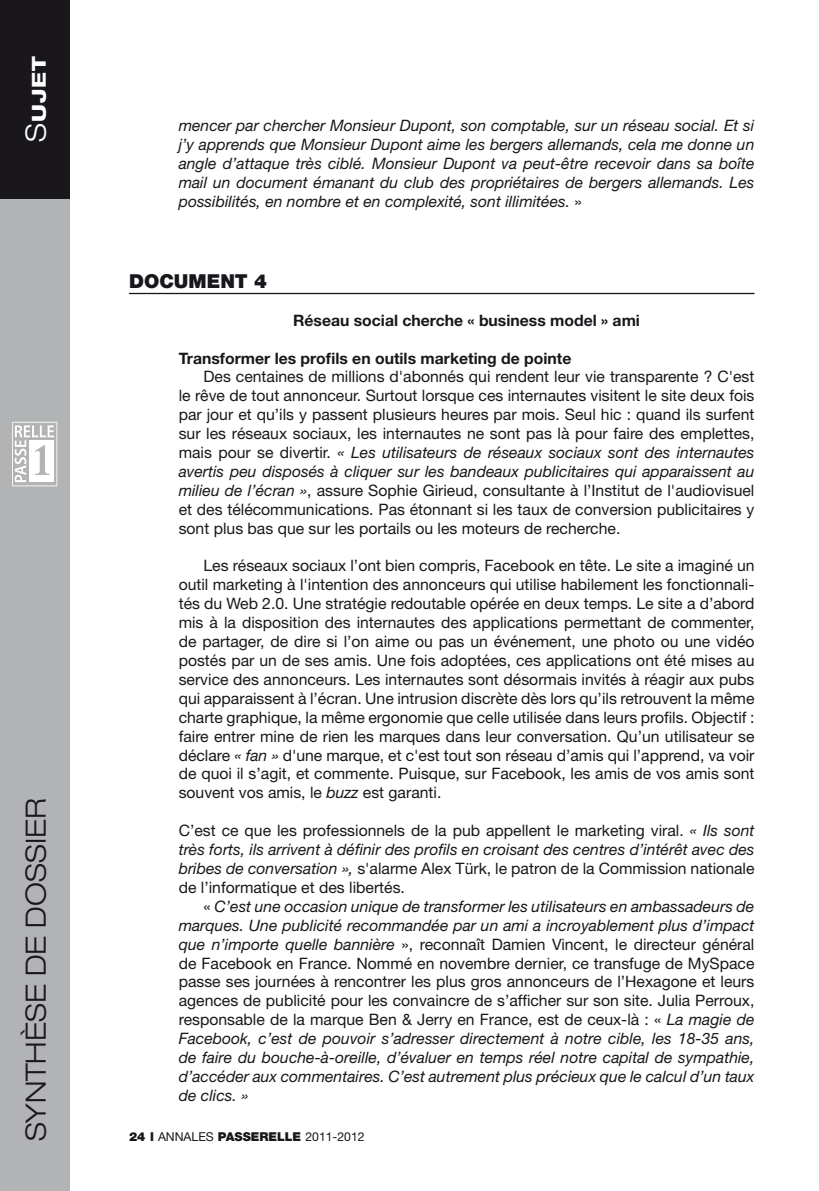
<style>
.page{position:relative;width:819px;height:1191px;background:#fff}
.page>*{position:absolute;margin:0;border:0;box-sizing:border-box;transform-origin:0 0}
.t1{font:300 expanded 28px "Helvetica Neue";color:#1a171c}
.t2{font:900 19.25px "Helvetica Neue";color:#1a171c}
.t3{font:800 expanded 19.25px "Helvetica Neue";color:#fff}
.t4{font:15.75px/18.9px "Helvetica Neue";color:#1a171c;text-align:justify}
.t5{font:italic 15.75px/18.9px "Helvetica Neue";color:#1a171c;text-align:justify}
.t6{font:700 15.75px "Helvetica Neue";color:#1a171c}
.t7{font:12.25px "Helvetica Neue";color:#1a171c}
.s1{font-weight:300;font-size:28px}
.s2{font-style:normal}
.s3{font-style:italic}
.s4{font-weight:900}
</style>
<div class="page">
<div style="left:0;top:0;width:69px;height:1191px;background:#b1b3b4"></div>
<div style="left:0;top:0;width:69px;height:198px;background:#1a171c"></div>
<svg style="left:12px;top:422px;width:45px;height:64px"></svg>
<hr style="left:129px;top:293px;width:625px;height:1px;background:#1a171c">
<p class="t3" style="left:26px;top:142px;width:87px;rotate:-90deg"><span class="s1">S</span>ujet</p>
<h1 class="t1" style="left:19px;top:1141px;width:343px;rotate:-90deg">synthèse de dossier</h1>
<p class="t5" style="left:179px;top:116px;width:577px">mencer par chercher Monsieur Dupont, son comptable, sur un réseau social. Et si j’y apprends que Monsieur Dupont aime les bergers allemands, cela me donne un angle d’attaque très ciblé. Monsieur Dupont va peut-être recevoir dans sa boîte mail un document émanant du club des propriétaires de bergers allemands. Les possibilités, en nombre et en complexité, sont illimitées. <span class="s2">»</span></p>
<p class="t2" style="left:129px;top:269px;width:140px">DOCUMENT 4</p>
<p class="t6" style="left:293px;top:310px;width:348px">Réseau social cherche « business model » ami</p>
<p class="t6" style="left:179px;top:348px;width:394px">Transformer les profils en outils marketing de pointe</p>
<p class="t4" style="left:179px;top:367px;width:577px;text-indent:25px">Des centaines de millions d'abonnés qui rendent leur vie transparente ? C'est le rêve de tout annonceur. Surtout lorsque ces internautes visitent le site deux fois par jour et qu’ils y passent plusieurs heures par mois. Seul hic : quand ils surfent sur les réseaux sociaux, les internautes ne sont pas là pour faire des emplettes, mais pour se divertir. <span class="s3">« Les utilisateurs de réseaux sociaux sont des internautes avertis peu disposés à cliquer sur les bandeaux publicitaires qui apparaissent au milieu de l’écran »</span>, assure Sophie Girieud, consultante à l’Institut de l'audiovisuel et des télécommunications. Pas étonnant si les taux de conversion publicitaires y sont plus bas que sur les portails ou les moteurs de recherche.</p>
<p class="t4" style="left:179px;top:556px;width:577px;text-indent:25px">Les réseaux sociaux l’ont bien compris, Facebook en tête. Le site a imaginé un outil marketing à l'intention des annonceurs qui utilise habilement les fonctionnali&shy;tés du Web 2.0. Une stratégie redoutable opérée en deux temps. Le site a d’abord mis à la disposition des internautes des applications permettant de commenter, de partager, de dire si l’on aime ou pas un événement, une photo ou une vidéo postés par un de ses amis. Une fois adoptées, ces applications ont été mises au service des annonceurs. Les internautes sont désormais invités à réagir aux pubs qui apparaissent à l’écran. Une intrusion discrète dès lors qu’ils retrouvent la même charte graphique, la même ergonomie que celle utilisée dans leurs profils. Objectif : faire entrer mine de rien les marques dans leur conversation. Qu’un utilisateur se déclare <span class="s3">« fan »</span> d'une marque, et c'est tout son réseau d’amis qui l’apprend, va voir de quoi il s’agit, et commente. Puisque, sur Facebook, les amis de vos amis sont souvent vos amis, le <span class="s3">buzz</span> est garanti.</p>
<p class="t4" style="left:179px;top:821px;width:577px">C’est ce que les professionnels de la pub appellent le marketing viral. <span class="s3">« Ils sont très forts, ils arrivent à définir des profils en croisant des centres d’intérêt avec des bribes de conversation »,</span> s'alarme Alex Türk, le patron de la Commission nationale de l’informatique et des libertés.</p>
<p class="t5" style="left:179px;top:896px;width:577px;text-indent:25px"><span class="s2">«</span> C’est une occasion unique de transformer les utilisateurs en ambassadeurs de marques. Une publicité recommandée par un ami a incroyablement plus d’impact que n’importe quelle bannière <span class="s2">», reconnaît Damien Vincent, le directeur général de Facebook en France. Nommé en novembre dernier, ce transfuge de MySpace passe ses journées à rencontrer les plus gros annonceurs de l’Hexagone et leurs agences de publicité pour les convaincre de s’afficher sur son site. Julia Perroux, responsable de la marque Ben &amp; Jerry en France, est de ceux-là : «</span> La magie de Facebook, c’est de pouvoir s’adresser directement à notre cible, les 18-35 ans, de faire du bouche-à-oreille, d’évaluer en temps réel notre capital de sympathie, d’accéder aux commentaires. C’est autrement plus précieux que le calcul d’un taux de clics. »</p>
<p class="t7" style="left:129px;top:1129px;width:237px"><span class="s4">24 L</span> ANNALES <span class="s4">PASSERELLE</span> 2011-2012</p>
</div>
